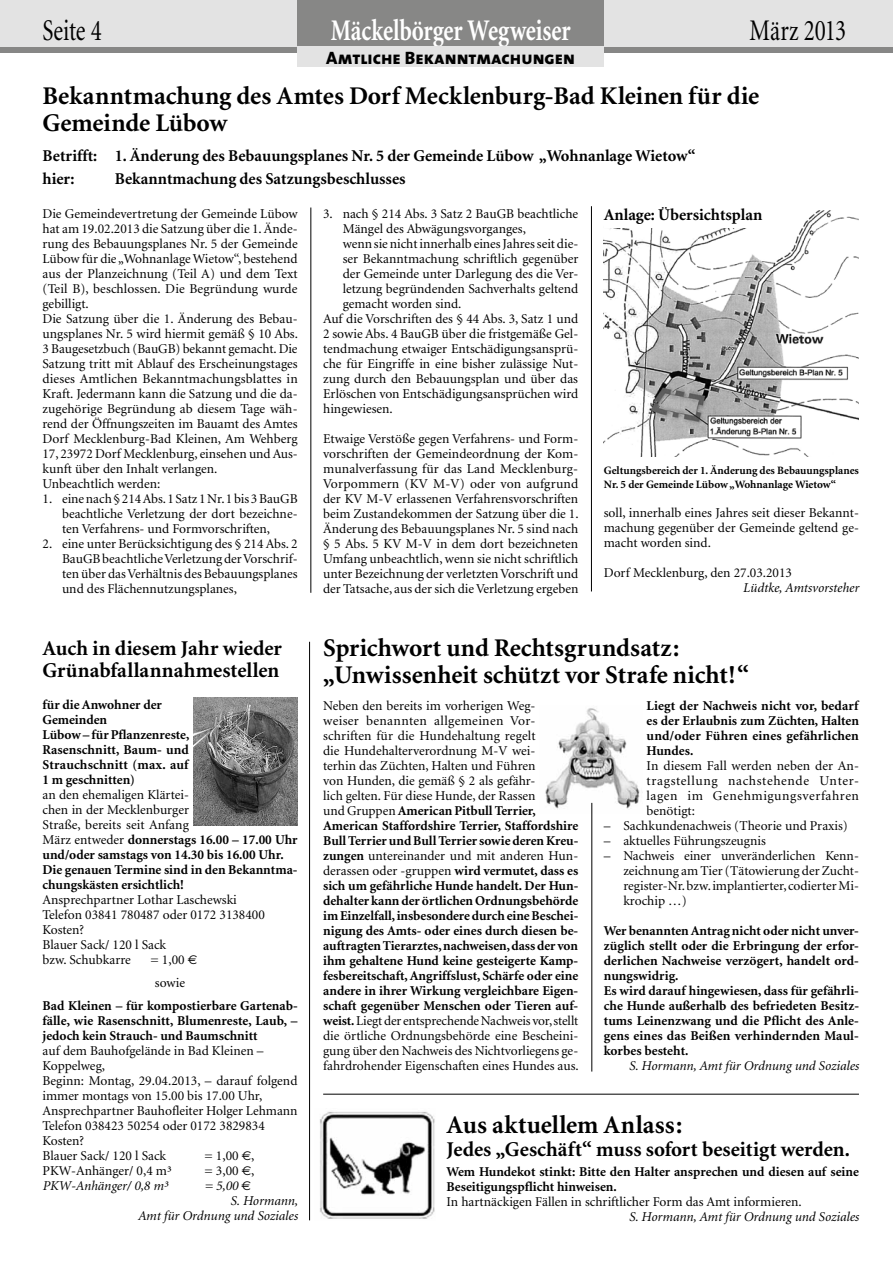
<style>
.page{position:relative;width:893px;height:1263px;background:#fff}
.page>*{position:absolute;margin:0;border:0;box-sizing:border-box;transform-origin:0 0}
.t1{font:700 30px "Minion";letter-spacing:-.005em;color:#fff;scale:.77 1}
.t2{font:30px "Minion";letter-spacing:-.005em;color:#000;scale:.77 1}
.t3{font:700 25.5px/27px "Minion";color:#000}
.t4{font:700 21px/22.5px "Minion";color:#000}
.t5{font:18px "The Sans Extra Bold Caps";color:#000}
.t6{font:700 16.5px/23.5px "Minion";color:#000}
.t7{font:13.5px/15px "Minion";color:#000;text-align:justify}
.t8{font:700 13.5px/15px "Minion";color:#000}
.t9{font:italic 13.5px "Minion";color:#000}
.t10{font:700 11.25px/13.5px "Minion";color:#000}
.s1{font-weight:400}
.s2{font-family:"Euro Sans";font-size:12.75px}
.s3{font-family:"Euro Sans";font-style:normal;font-size:12.75px}
</style>
<div class="page">
<div style="left:0;top:47px;width:893px;height:5px;background:#878786"></div>
<div style="left:0;top:0;width:893px;height:47px;background:#e3e3e3"></div>
<div style="left:298px;top:0;width:306px;height:47px;background:#878786"></div>
<div style="left:298px;top:47px;width:306px;height:20px;background:#e3e3e3"></div>
<img style="left:193px;top:697px;width:105px;height:128px">
<img style="left:604px;top:210px;width:255px;height:246px">
<div style="left:604px;top:207px;width:172px;height:20px;background:#fff"></div>
<hr style="left:310px;top:207px;width:1px;height:386px;background:#000">
<hr style="left:591px;top:206px;width:1px;height:385px;background:#000">
<img style="left:320px;top:1111px;width:115px;height:108px">
<img style="left:545px;top:708px;width:95px;height:105px">
<hr style="left:323px;top:1094px;width:536px;height:1px;background:#000">
<hr style="left:309px;top:642px;width:1px;height:578px;background:#000">
<hr style="left:591px;top:803px;width:1px;height:268px;background:#000">
<h1 class="t2" style="left:43px;top:15px;width:79px">Seite 4</h1>
<h1 class="t1" style="left:331px;top:15px;width:313px">Mäckelbörger Wegweiser</h1>
<h1 class="t2" style="left:750px;top:15px;width:127px">März 2013</h1>
<h3 class="t5" style="left:326px;top:43px;width:250px">Amtliche Bekanntmachungen</h3>
<h2 class="t3" style="left:43px;top:83px;width:718px">Bekanntmachung des Amtes Dorf Mecklenburg-Bad Kleinen für die<br>Gemeinde Lübow</h2>
<p class="t6" style="left:43px;top:144px;width:654px">Betrifft: 1. Änderung des Bebauungsplanes Nr. 5 der Gemeinde Lübow „Wohnanlage Wietow“ hier:</p>
<p class="t6" style="left:115px;top:168px;width:292px">Bekanntmachung des Satzungsbeschlusses</p>
<p class="t7" style="left:323px;top:206px;width:257px">3. nach § 214 Abs. 3 Satz 2 BauGB beachtliche</p>
<p class="t7" style="left:343px;top:221px;width:185px">Mängel des Abwägungsvorganges,</p>
<p class="t7" style="left:343px;top:236px;width:237px">wenn sie nicht innerhalb eines Jahres seit die-</p>
<p class="t7" style="left:343px;top:251px;width:237px">ser Bekanntmachung schriftlich gegenüber</p>
<p class="t7" style="left:343px;top:266px;width:237px">der Gemeinde unter Darlegung des die Ver-</p>
<p class="t7" style="left:343px;top:281px;width:237px">letzung begründenden Sachverhalts geltend</p>
<p class="t7" style="left:343px;top:296px;width:120px">gemacht worden sind.</p>
<p class="t7" style="left:323px;top:311px;width:257px">Auf die Vorschriften des § 44 Abs. 3, Satz 1 und</p>
<p class="t7" style="left:323px;top:326px;width:257px">2 sowie Abs. 4 BauGB über die fristgemäße Gel-</p>
<p class="t7" style="left:323px;top:341px;width:257px">tendmachung etwaiger Entschädigungsansprü-</p>
<p class="t7" style="left:323px;top:356px;width:257px">che für Eingriffe in eine bisher zulässige Nut-</p>
<p class="t7" style="left:323px;top:371px;width:256px">zung durch den Bebauungsplan und über das</p>
<p class="t7" style="left:323px;top:386px;width:257px">Erlöschen von Entschädigungsansprüchen wird</p>
<p class="t7" style="left:323px;top:401px;width:71px">hingewiesen.</p>
<p class="t7" style="left:323px;top:431px;width:257px">Etwaige Verstöße gegen Verfahrens- und Form&shy;vorschriften der Gemeindeordnung der Kom&shy;munalverfassung für das Land Mecklenburg-Vorpommern (KV M-V) oder von aufgrund der KV M-V erlassenen Verfahrensvorschriften beim Zustandekommen der Satzung über die 1.<br>Änderung des Bebauungsplanes Nr. 5 sind nach § 5 Abs. 5 KV M-V in dem dort bezeichneten Umfang unbeachtlich, wenn sie nicht schriftlich unter Bezeichnung der verletzten Vorschrift und der Tatsache, aus der sich die Verletzung ergeben</p>
<p class="t6" style="left:604px;top:203px;width:160px">Anlage: Übersichtsplan</p>
<p class="t7" style="left:43px;top:206px;width:257px;text-align:left">Die Gemeindevertretung der Gemeinde Lübow hat am 19.02.2013 die Satzung über die 1. Ände&shy;rung des Bebauungsplanes Nr. 5 der Gemeinde Lübow für die „Wohnanlage Wietow“, bestehend aus der Planzeichnung (Teil A) und dem Text (Teil B), beschlossen. Die Begründung wurde gebilligt.<br>Die Satzung über die 1. Änderung des Bebau&shy;ungsplanes Nr. 5 wird hiermit gemäß § 10 Abs.<br>3 Baugesetzbuch (BauGB) bekannt gemacht. Die Satzung tritt mit Ablauf des Erscheinungstages dieses Amtlichen Bekanntmachungsblattes in Kraft. Jedermann kann die Satzung und die da&shy;zugehörige Begründung ab diesem Tage wäh&shy;rend der Öffnungszeiten im Bauamt des Amtes Dorf Mecklenburg-Bad Kleinen, Am Wehberg 17, 23972 Dorf Mecklenburg, einsehen und Aus&shy;kunft über den Inhalt verlangen.<br>Unbeachtlich werden:</p>
<p class="t7" style="left:62px;top:491px;width:237px;text-indent:-19px">1. eine nach § 214 Abs. 1 Satz 1 Nr. 1 bis 3 BauGB beachtliche Verletzung der dort bezeichne&shy;ten Verfahrens- und Formvorschriften,</p>
<p class="t7" style="left:62px;top:536px;width:237px;text-indent:-19px">2. eine unter Berücksichtigung des § 214 Abs. 2<br>BauGB beachtliche Verletzung der Vorschrif&shy;ten über das Verhältnis des Bebauungsplanes und des Flächennutzungsplanes,</p>
<p class="t10" style="left:604px;top:464px;width:257px">Geltungsbereich der 1. Änderung des Bebauungsplanes<br>Nr. 5 der Gemeinde Lübow „Wohnanlage Wietow“</p>
<p class="t7" style="left:604px;top:506px;width:257px">soll, innerhalb eines Jahres seit dieser Bekannt&shy;machung gegenüber der Gemeinde geltend ge&shy;macht worden sind.</p>
<p class="t7" style="left:604px;top:566px;width:190px">Dorf Mecklenburg, den 27.03.2013</p>
<p class="t9" style="left:743px;top:581px;width:118px">Lüdtke, Amtsvorsteher</p>
<h3 class="t4" style="left:43px;top:637px;width:241px">Auch in diesem Jahr wieder<br>Grünabfallannahmestellen</h3>
<p class="t8" style="left:43px;top:698px;width:148px">für die Anwohner der<br>Gemeinden<br>Lübow – für Pflanzenreste,<br>Rasenschnitt, Baum- und<br>Strauchschnitt (max. auf<br>1 m geschnitten)</p>
<p class="t8" style="left:43px;top:788px;width:257px"><span class="s1">an den ehemaligen Klärtei-<br>chen in der Mecklenburger<br>Straße, bereits seit Anfang<br>März entweder</span> donnerstags 16.00 – 17.00 Uhr und/oder samstags von 14.30 bis 16.00 Uhr.<br>Die genauen Termine sind in den Bekanntma&shy;chungskästen ersichtlich!</p>
<p class="t7" style="left:43px;top:893px;width:224px;text-align:left">Ansprechpartner Lothar Laschewski<br>Telefon 03841 780487 oder 0172 3138400<br>Kosten?<br>Blauer Sack/ 120 l Sack<br>bzw. Schubkarre</p>
<p class="t7" style="left:151px;top:949px;width:48px;line-height:23.1px;text-align:center">= 1,00 <span class="s2">€ </span>sowie</p>
<p class="t8" style="left:43px;top:999px;width:257px;text-align:justify">Bad Kleinen – für kompostierbare Gartenab&shy;fälle, wie Rasenschnitt, Blumenreste, Laub, – jedoch kein Strauch- und Baumschnitt</p>
<p class="t7" style="left:43px;top:1044px;width:257px;text-align:left">auf dem Bauhofgelände in Bad Kleinen –<br>Koppelweg,<br>Beginn: Montag, 29.04.2013, – darauf folgend immer montags von 15.00 bis 17.00 Uhr,<br>Ansprechpartner Bauhofleiter Holger Lehmann<br>Telefon 038423 50254 oder 0172 3829834<br>Kosten?<br>Blauer Sack/ 120 l Sack</p>
<p class="t7" style="left:205px;top:1149px;width:52px">= 1,00 <span class="s2">€</span>,</p>
<p class="t7" style="left:43px;top:1164px;width:131px">PKW-Anhänger/ 0,4 m³</p>
<p class="t7" style="left:205px;top:1164px;width:52px">= 3,00 <span class="s2">€</span>,</p>
<p class="t9" style="left:43px;top:1179px;width:127px">PKW-Anhänger/ 0,8 m³</p>
<p class="t9" style="left:205px;top:1179px;width:48px">= 5,00 <span class="s3">€</span></p>
<p class="t9" style="left:230px;top:1194px;width:69px">S. Hormann,</p>
<p class="t9" style="left:138px;top:1209px;width:161px">Amt für Ordnung und Soziales</p>
<h2 class="t3" style="left:323px;top:635px;width:427px">Sprichwort und Rechtsgrundsatz: „Unwissenheit schützt vor Strafe nicht!“</h2>
<p class="t8" style="left:323px;top:698px;width:257px"><span class="s1">Neben den bereits im vorherigen Weg-<br>weiser benannten allgemeinen Vor&shy;schriften für die Hundehaltung regelt<br>die Hundehalterverordnung M-V wei-<br>terhin das Züchten, Halten und Führen<br>von Hunden, die gemäß § 2 als gefähr-<br>lich gelten. Für diese Hunde, der Rassen<br>und Gruppen</span> American Pitbull Terrier, American Staffordshire Terrier, Staffordshire Bull Terrier und Bull Terrier sowie deren Kreu&shy;zungen <span class="s1">untereinander und mit anderen Hun&shy;derassen oder -gruppen</span> wird vermutet, dass es sich um gefährliche Hunde handelt. Der Hun&shy;dehalter kann der örtlichen Ordnungsbehörde im Einzelfall, insbesondere durch eine Beschei&shy;nigung des Amts- oder eines durch diesen be&shy;auftragten Tierarztes, nachweisen, dass der von ihm gehaltene Hund keine gesteigerte Kamp&shy;fesbereitschaft, Angriffslust, Schärfe oder eine andere in ihrer Wirkung vergleichbare Eigen&shy;schaft gegenüber Menschen oder Tieren auf&shy;weist. <span class="s1">Liegt der entsprechende Nachweis vor, stellt die örtliche Ordnungsbehörde eine Bescheini&shy;gung über den Nachweis des Nichtvorliegens ge&shy;fahrdrohender Eigenschaften eines Hundes aus.</span></p>
<p class="t8" style="left:647px;top:698px;width:214px;text-align:justify">Liegt der Nachweis nicht vor, bedarf es der Erlaubnis zum Züchten, Halten und/oder Führen eines gefährlichen Hundes.</p>
<p class="t7" style="left:647px;top:758px;width:214px">In diesem Fall werden neben der An&shy;tragstellung nachstehende Unter&shy;lagen im Genehmigungsverfahren benötigt:</p>
<p class="t7" style="left:604px;top:818px;width:246px">– Sachkundenachweis (Theorie und Praxis)</p>
<p class="t7" style="left:604px;top:833px;width:164px">– aktuelles Führungszeugnis</p>
<p class="t7" style="left:623px;top:848px;width:237px;text-indent:-19px">– Nachweis einer unveränderlichen Kenn&shy;zeichnung am Tier (Tätowierung der Zucht&shy;register-Nr. bzw. implantierter, codierter Mi&shy;krochip …)</p>
<p class="t8" style="left:604px;top:923px;width:257px">Wer benannten Antrag nicht oder nicht unver&shy;züglich stellt oder die Erbringung der erfor&shy;derlichen Nachweise verzögert, handelt ord&shy;nungswidrig.<br>Es wird darauf hingewiesen, dass für gefährli&shy;che Hunde außerhalb des befriedeten Besitz&shy;tums Leinenzwang und die Pflicht des Anle&shy;gens eines das Beißen verhindernden Maul&shy;korbes besteht.</p>
<p class="t9" style="left:629px;top:1059px;width:232px">S. Hormann, Amt für Ordnung und Soziales</p>
<h2 class="t3" style="left:446px;top:1112px;width:237px">Aus aktuellem Anlass:</h2>
<h3 class="t4" style="left:446px;top:1138px;width:405px">Jedes „Geschäft“ muss sofort beseitigt werden.</h3>
<p class="t8" style="left:446px;top:1164px;width:414px">Wem Hundekot stinkt: Bitte den Halter ansprechen und diesen auf seine<br>Beseitigungspflicht hinweisen.</p>
<p class="t7" style="left:446px;top:1194px;width:357px">In hartnäckigen Fällen in schriftlicher Form das Amt informieren.</p>
<p class="t9" style="left:629px;top:1209px;width:232px">S. Hormann, Amt für Ordnung und Soziales</p>
</div>
